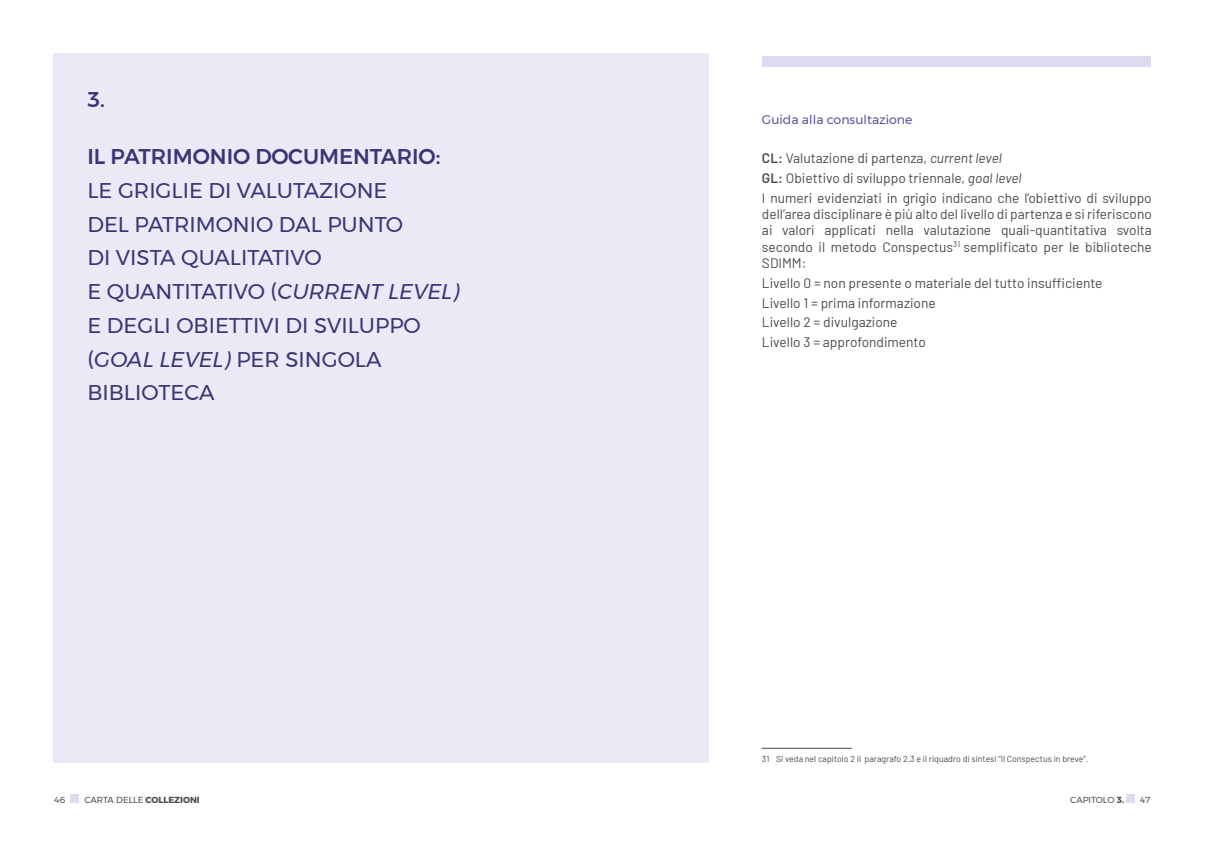
<style>
.page{position:relative;width:1205px;height:851px;background:#fff}
.page>*{position:absolute;margin:0;border:0;box-sizing:border-box;transform-origin:0 0}
.t1{font:21.25px/33.8px "Montserrat";color:#383674}
.t2{font:500 21.25px "Montserrat";color:#383674}
.t3{font:13.75px/16.2px "Barlow";color:#4a4a49;text-align:justify}
.titolo_sottoparagraf{font:12.5px "Montserrat";color:#5a54a0}
.note_7{font:8.75px "Barlow";color:#4a4a49}
.t4{font:8.75px "Montserrat";color:#4a4a49}
.s1{font-weight:500}
.s2{font-style:italic}
.s3{font-weight:600}
.s4{font-weight:700}
</style>
<div class="page">
<div style="left:53px;top:53px;width:656px;height:709px;background:#ebe9f6"></div>
<div style="left:762px;top:57px;width:388px;height:10px;background:#dddbef"></div>
<hr style="left:762px;top:748px;width:90px;height:1px;background:#4a4a49">
<div style="left:70px;top:794px;width:8px;height:8px;background:#dddbef"></div>
<div style="left:1126px;top:794px;width:8px;height:8px;background:#dddbef"></div>
<p class="t2" style="left:87px;top:83px;width:19px">3.</p>
<p class="t1" style="left:87px;top:139px;width:373px"><span class="s1">IL PATRIMONIO DOCUMENTARIO:<br></span>LE GRIGLIE DI VALUTAZIONE<br>DEL PATRIMONIO DAL PUNTO<br>DI VISTA QUALITATIVO<br>E QUANTITATIVO (<span class="s2">CURRENT LEVEL)<br></span>E DEGLI OBIETTIVI DI SVILUPPO (<span class="s2">GOAL LEVEL)</span> PER SINGOLA<br>BIBLIOTECA</p>
<p class="titolo_sottoparagraf" style="left:762px;top:110px;width:152px">Guida alla consultazione</p>
<p class="t3" style="left:762px;top:149px;width:241px"><span class="s3">CL:</span> Valutazione di partenza, <span class="s2">current level</span></p>
<p class="t3" style="left:762px;top:169px;width:261px"><span class="s3">GL:</span> Obiettivo di sviluppo triennale, <span class="s2">goal level</span></p>
<p class="t3" style="left:762px;top:189px;width:391px">I numeri evidenziati in grigio indicano che l’obiettivo di sviluppo dell’area disciplinare è più alto del livello di partenza e si riferiscono ai valori applicati nella valutazione quali-quantitativa svolta secondo il metodo Conspectus<sup>31</sup> semplificato per le biblioteche SDIMM:</p>
<p class="t3" style="left:762px;top:273px;width:342px">Livello 0 = non presente o materiale del tutto insufficiente</p>
<p class="t3" style="left:762px;top:293px;width:175px">Livello 1 = prima informazione</p>
<p class="t3" style="left:762px;top:313px;width:137px">Livello 2 = divulgazione</p>
<p class="t3" style="left:762px;top:333px;width:165px">Livello 3 = approfondimento</p>
<p class="note_7" style="left:762px;top:752px;width:328px">31 Si veda nel capitolo 2 il paragrafo 2.3 e il riquadro di sintesi “Il Conspectus in breve”.</p>
<p class="t4" style="left:55px;top:792px;width:12px">46</p>
<p class="t4" style="left:84px;top:792px;width:117px">CARTA DELLE <span class="s4">COLLEZIONI</span></p>
<p class="t4" style="left:1070px;top:792px;width:55px">CAPITOLO <span class="s4">3.</span></p>
<p class="t4" style="left:1140px;top:792px;width:12px">47</p>
</div>
